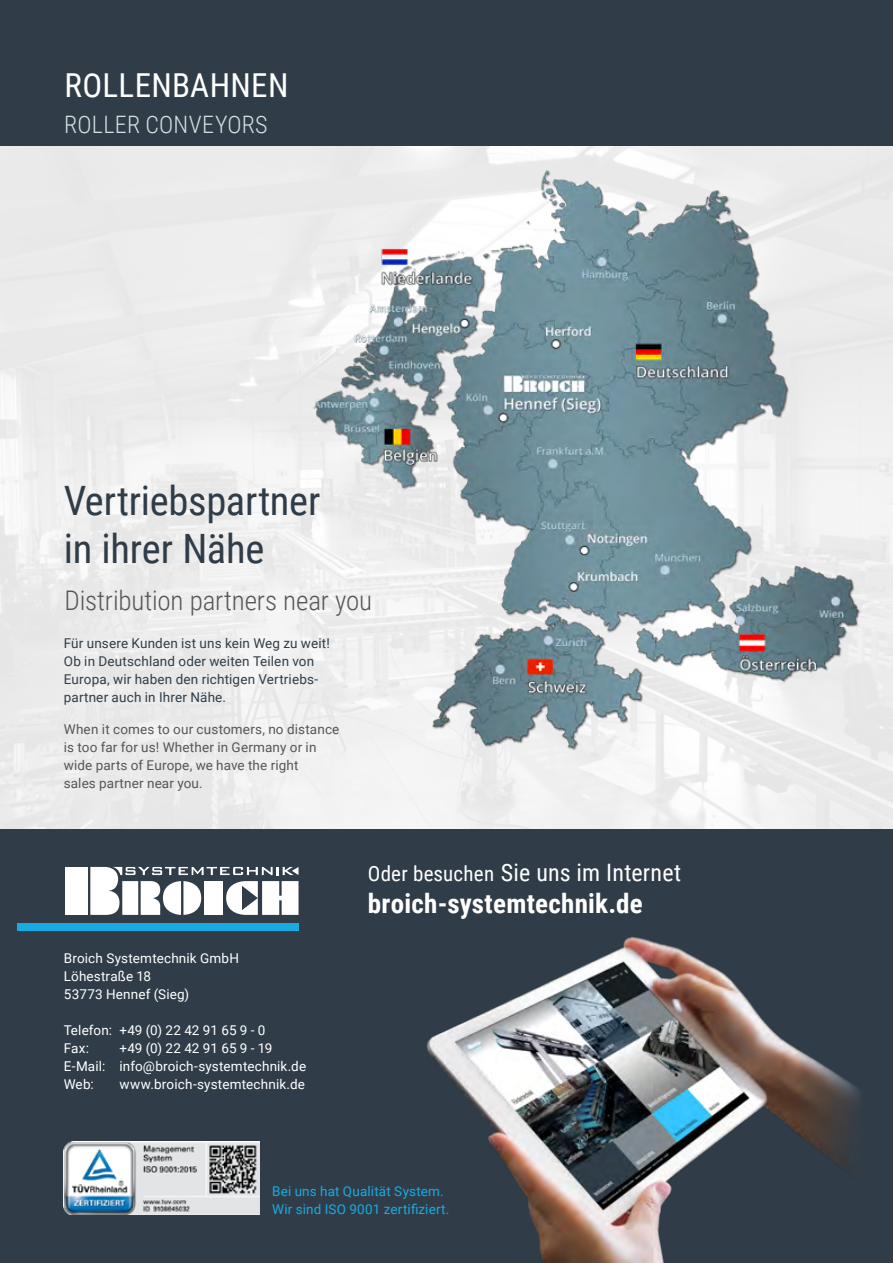
<style>
.page{position:relative;width:893px;height:1263px;background:#fff}
.page>*{position:absolute;margin:0;border:0;box-sizing:border-box;transform-origin:0 0}
.t1{font:40.5px/48.6px "Roboto Condensed";letter-spacing:-.005em;color:#303d48}
.t2{font:33px "Roboto Condensed";letter-spacing:.01em;color:#fff}
.t3{font:300 27px "Roboto Condensed";letter-spacing:-.005em;color:#565655}
.t4{font:700 27px "Roboto Condensed";letter-spacing:.01em;color:#fff}
.t5{font:24px "Roboto Condensed";letter-spacing:.01em;color:#fff}
.t6{font:300 24px "Roboto Condensed";letter-spacing:.01em;color:#d8dfe1}
.t7{font:13.5px/18px "Roboto";letter-spacing:.01em;color:#fff}
.t8{font:13.5px/18px "Roboto";letter-spacing:.01em;color:#303d48}
.t9{font:13.5px/18px "Roboto";letter-spacing:.01em;color:#565655}
.t10{font:13.5px/18px "Roboto";letter-spacing:.01em;color:#18abe2}
.s1{font-size:21px}
</style>
<div class="page">
<img style="left:0;top:146px;width:893px;height:684px">
<div style="left:0;top:830px;width:893px;height:433px;background:#303d48"></div>
<div style="left:0;top:0;width:893px;height:146px;background:#303d48"></div>
<img style="left:427px;top:937px;width:432px;height:326px">
<img style="left:307px;top:167px;width:579px;height:586px">
<div style="left:17px;top:923px;width:281px;height:8px;background:#18abe2"></div>
<div style="left:65px;top:867px;width:23px;height:48px;background:#fff"></div>
<svg style="left:90px;top:867px;width:208px;height:48px"></svg>
<img style="left:64px;top:1142px;width:196px;height:72px">
<h2 class="t2" style="left:64px;top:62px;width:226px">ROLLENBAHNEN</h2>
<h3 class="t6" style="left:64px;top:108px;width:205px">ROLLER CONVEYORS</h3>
<h1 class="t1" style="left:64px;top:474px;width:258px">Vertriebspartner in ihrer Nähe</h1>
<h3 class="t3" style="left:65px;top:582px;width:309px">Distribution partners near you</h3>
<p class="t8" style="left:64px;top:634px;width:268px">Für unsere Kunden ist uns kein Weg zu weit!<br>Ob in Deutschland oder weiten Teilen von Europa, wir haben den richtigen Vertriebs&shy;partner auch in Ihrer Nähe.</p>
<p class="t9" style="left:64px;top:719px;width:277px">When it comes to our customers, no distance is too far for us! Whether in Germany or in wide parts of Europe, we have the right<br>sales partner near you.</p>
<p class="t7" style="left:64px;top:949px;width:177px">Broich Systemtechnik GmbH<br>Löhestraße 18<br>53773 Hennef (Sieg)</p>
<p class="t7" style="left:64px;top:1021px;width:50px">Telefon:<br>Fax:<br>E-Mail:<br>Web:</p>
<p class="t7" style="left:119px;top:1021px;width:188px">+49 (0) 22 42 91 65 9 - 0<br>+49 (0) 22 42 91 65 9 - 19 info@broich-systemtechnik.de www.broich-systemtechnik.de</p>
<h3 class="t5" style="left:368px;top:856px;width:315px"><span class="s1">Oder besuchen</span> Sie uns im Internet</h3>
<h3 class="t4" style="left:368px;top:885px;width:276px">broich-systemtechnik.de</h3>
<p class="t10" style="left:272px;top:1182px;width:179px">Bei uns hat Qualität System.<br>Wir sind ISO 9001 zertifiziert.</p>
</div>
